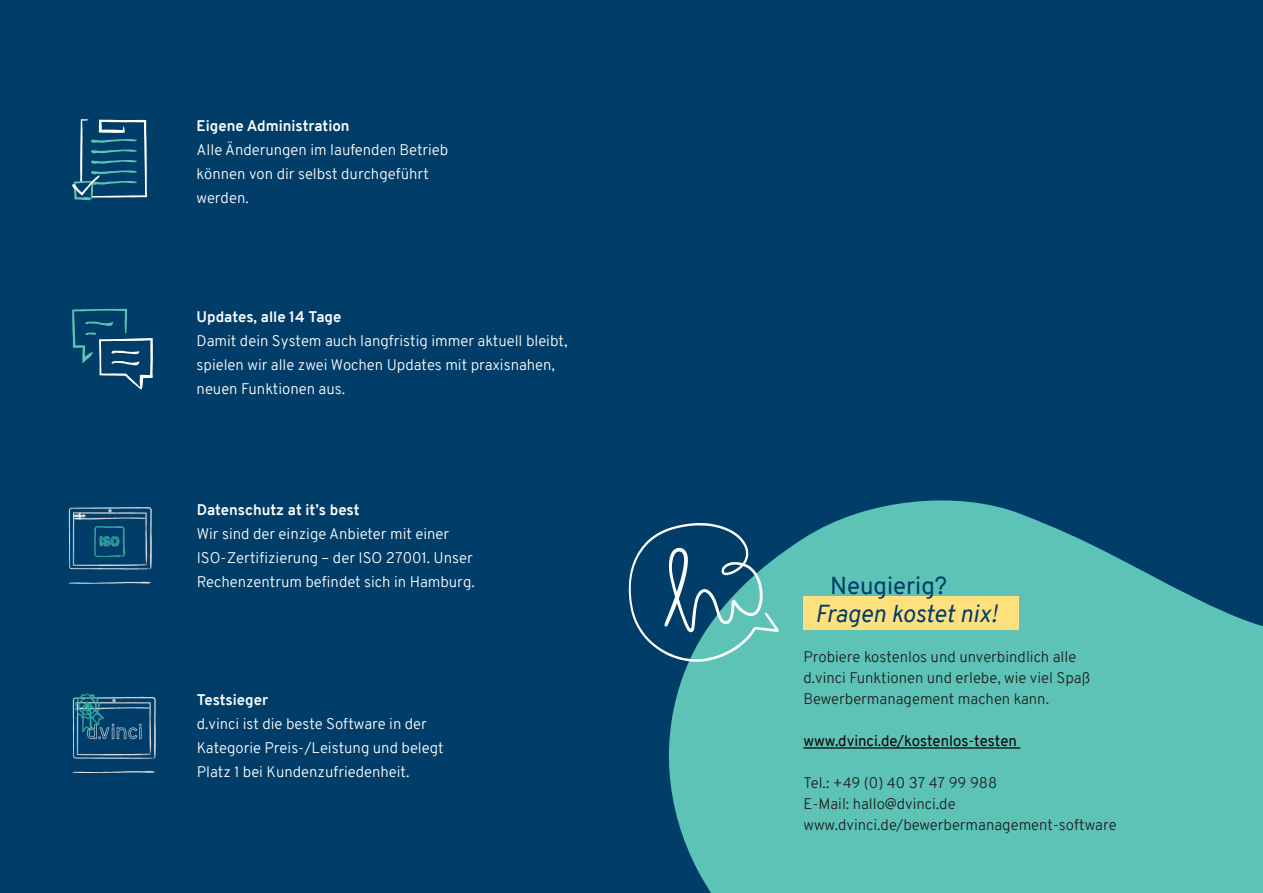
<style>
.page{position:relative;width:1263px;height:893px;background:#003d68}
.page>*{position:absolute;margin:0;border:0;box-sizing:border-box;transform-origin:0 0}
.t1{font:italic 24px "Overpass";letter-spacing:-.01em;color:#003d68}
.t2{font:24px "Overpass";color:#003d68}
.t3{font:300 15px/24px "Overpass";color:#fff}
.t4{font:300 15px/21px "Overpass";color:#231f20}
.t5{font:700 15px "Overpass";color:#fff}
.t6{font:15px "Overpass";color:#110002}
</style>
<div class="page">
<svg style="left:72px;top:309px;width:81px;height:81px"></svg>
<svg style="left:72px;top:119px;width:75px;height:81px"></svg>
<svg style="left:669px;top:500px;width:594px;height:393px;background:#50b2ac"></svg>
<hr style="left:803px;top:747px;width:217px;height:2px;background:#110002">
<div style="left:803px;top:596px;width:216px;height:34px;background:#ffe07f"></div>
<svg style="left:628px;top:523px;width:151px;height:139px"></svg>
<img style="left:68px;top:508px;width:83px;height:75px">
<img style="left:72px;top:694px;width:83px;height:78px">
<p class="t5" style="left:197px;top:115px;width:154px">Eigene Administration</p>
<p class="t3" style="left:197px;top:137px;width:253px">Alle Änderungen im laufenden Betrieb können von dir selbst durchgeführt werden.</p>
<p class="t5" style="left:197px;top:306px;width:146px">Updates, alle 14 Tage</p>
<p class="t3" style="left:197px;top:329px;width:372px">Damit dein System auch langfristig immer aktuell bleibt, spielen wir alle zwei Wochen Updates mit praxisnahen, neuen Funktionen aus.</p>
<p class="t5" style="left:197px;top:499px;width:164px">Datenschutz at it’s best</p>
<p class="t3" style="left:197px;top:522px;width:280px">Wir sind der einzige Anbieter mit einer<br>ISO-Zertifizierung – der ISO 27001. Unser<br>Rechenzentrum befindet sich in Hamburg.</p>
<p class="t5" style="left:197px;top:689px;width:73px">Testsieger</p>
<p class="t3" style="left:197px;top:712px;width:249px">d.vinci ist die beste Software in der<br>Kategorie Preis-/Leistung und belegt<br>Platz 1 bei Kundenzufriedenheit.</p>
<h1 class="t2" style="left:830px;top:569px;width:119px">Neugierig?</h1>
<h1 class="t1" style="left:815px;top:596px;width:184px">Fragen kostet nix!</h1>
<p class="t4" style="left:803px;top:646px;width:288px">Probiere kostenlos und unverbindlich alle d.vinci Funktionen und erlebe, wie viel Spaß<br>Bewerbermanagement machen kann.</p>
<p class="t6" style="left:803px;top:730px;width:215px">www.dvinci.de/kostenlos-testen</p>
<p class="t4" style="left:803px;top:772px;width:315px">Tel.: +49 (0) 40 37 47 99 988<br>E-Mail: hallo@dvinci.de www.dvinci.de/bewerbermanagement-software</p>
</div>
